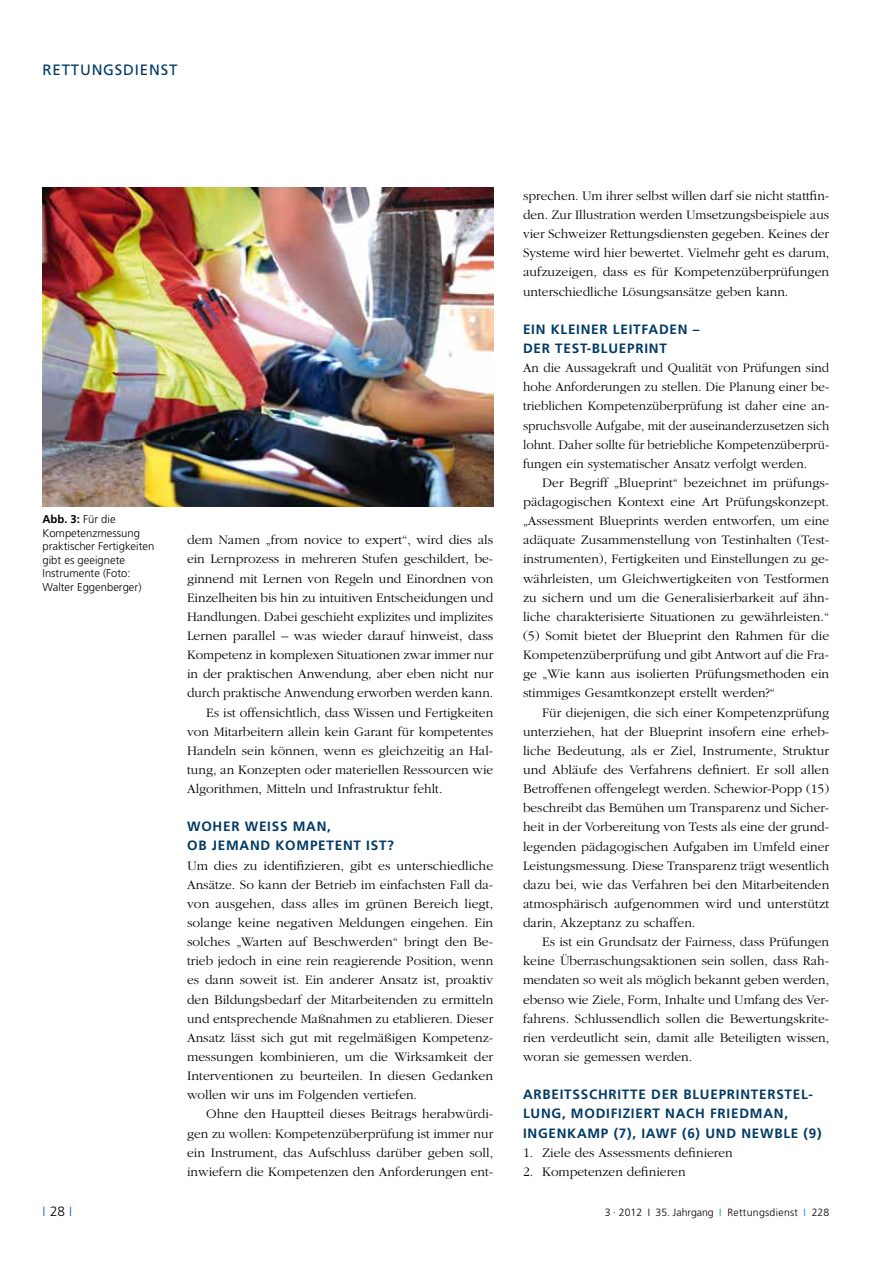
<style>
.page{position:relative;width:893px;height:1263px;background:#fff}
.page>*{position:absolute;margin:0;border:0;box-sizing:border-box;transform-origin:0 0}
.t1{font:15px "Frutiger";letter-spacing:.055em;color:#003a65}
.t2{font:300 13.5px/19.2px "Garamond";color:#000;text-align:justify}
.t3{font:700 13.5px/19.2px "Frutiger";letter-spacing:.055em;color:#003a65}
.t4{font:300 13.5px "Frutiger";color:#0076bd}
.t5{font:300 11.25px/13.5px "Frutiger";color:#000}
.t6{font:300 10.5px "Frutiger";letter-spacing:.015em;color:#000}
.s1{font-weight:700}
.s2{color:#000}
.s3{color:#0076bd}
</style>
<div class="page">
<img style="left:43px;top:187px;width:450px;height:319px">
<p class="t1" style="left:43px;top:61px;width:136px">RETTUNGSDIENST</p>
<p class="t5" style="left:43px;top:513px;width:113px"><span class="s1">ABB. 3:</span> Für die<br>Kompetenzmessung praktischer Fertigkeiten gibt es geeignete<br>Instrumente (Foto:<br>Walter Eggenberger)</p>
<p class="t4" style="left:43px;top:1204px;width:31px">I <span class="s2">28</span> I</p>
<p class="t2" style="left:187px;top:531px;width:308px">dem Namen „from novice to expert“, wird dies als</p>
<p class="t2" style="left:187px;top:550px;width:308px">ein Lernprozess in mehreren Stufen geschildert, be-</p>
<p class="t2" style="left:187px;top:569px;width:308px">ginnend mit Lernen von Regeln und Einordnen von</p>
<p class="t2" style="left:187px;top:588px;width:308px">Einzelheiten bis hin zu intuitiven Entscheidungen und</p>
<p class="t2" style="left:187px;top:607px;width:308px">Handlungen. Dabei geschieht explizites und implizites</p>
<p class="t2" style="left:187px;top:626px;width:308px">Lernen parallel – was wieder darauf hinweist, dass</p>
<p class="t2" style="left:187px;top:645px;width:308px">Kompetenz in komplexen Situationen zwar immer nur</p>
<p class="t2" style="left:187px;top:664px;width:308px">in der praktischen Anwendung, aber eben nicht nur</p>
<p class="t2" style="left:187px;top:684px;width:308px">durch praktische Anwendung erworben werden kann.</p>
<p class="t2" style="left:206px;top:703px;width:289px">Es ist offensichtlich, dass Wissen und Fertigkeiten</p>
<p class="t2" style="left:187px;top:722px;width:308px">von Mitarbeitern allein kein Garant für kompetentes</p>
<p class="t2" style="left:187px;top:741px;width:308px">Handeln sein können, wenn es gleichzeitig an Hal-</p>
<p class="t2" style="left:187px;top:760px;width:308px">tung, an Konzepten oder materiellen Ressourcen wie</p>
<p class="t2" style="left:187px;top:779px;width:257px">Algorithmen, Mitteln und Infrastruktur fehlt.</p>
<p class="t3" style="left:187px;top:817px;width:208px">WOH ER WEISS MAN,<br>OB JEMAND KOMPETENT IST?</p>
<p class="t2" style="left:187px;top:856px;width:308px">Um dies zu identifizieren, gibt es unterschiedliche Ansätze. So kann der Betrieb im einfachsten Fall da&shy;von ausgehen, dass alles im grünen Bereich liegt, solange keine negativen Meldungen eingehen. Ein solches „Warten auf Beschwerden“ bringt den Be&shy;trieb jedoch in eine rein reagierende Position, wenn es dann soweit ist. Ein anderer Ansatz ist, proaktiv den Bildungsbedarf der Mitarbeitenden zu ermitteln und entsprechende Maßnahmen zu etablieren. Dieser Ansatz lässt sich gut mit regelmäßigen Kompetenz&shy;messungen kombinieren, um die Wirksamkeit der Interventionen zu beurteilen. In diesen Gedanken wollen wir uns im Folgenden vertiefen.</p>
<p class="t2" style="left:187px;top:1105px;width:308px;text-indent:19px">Ohne den Hauptteil dieses Beitrags herabwürdi&shy;gen zu wollen: Kompetenzüberprüfung ist immer nur ein Instrument, das Aufschluss darüber geben soll, inwiefern die Kompetenzen den Anforderungen ent-</p>
<p class="t2" style="left:523px;top:186px;width:308px">sprechen. Um ihrer selbst willen darf sie nicht stattfin&shy;den. Zur Illustration werden Umsetzungsbeispiele aus vier Schweizer Rettungsdiensten gegeben. Keines der Systeme wird hier bewertet. Vielmehr geht es darum, aufzuzeigen, dass es für Kompetenzüberprüfungen unterschiedliche Lösungsansätze geben kann.</p>
<p class="t3" style="left:523px;top:319px;width:178px">EIN KLEINER LEITFADEN –<br>DER TEST-BLUEPRINT</p>
<p class="t2" style="left:523px;top:358px;width:308px">An die Aussagekraft und Qualität von Prüfungen sind hohe Anforderungen zu stellen. Die Planung einer be&shy;trieblichen Kompetenzüberprüfung ist daher eine an&shy;spruchsvolle Aufgabe, mit der auseinanderzusetzen sich lohnt. Daher sollte für betriebliche Kompetenzüberprü&shy;fungen ein systematischer Ansatz verfolgt werden.</p>
<p class="t2" style="left:523px;top:473px;width:308px;text-indent:19px">Der Begriff „Blueprint“ bezeichnet im prüfungs&shy;pädagogischen Kontext eine Art Prüfungskonzept. „Assessment Blueprints werden entworfen, um eine adäquate Zusammenstellung von Testinhalten (Test&shy;instrumenten), Fertigkeiten und Einstellungen zu ge&shy;währleisten, um Gleichwertigkeiten von Testformen zu sichern und um die Generalisierbarkeit auf ähn&shy;liche charakterisierte Situationen zu gewährleisten.“ (5) Somit bietet der Blueprint den Rahmen für die Kompetenzüberprüfung und gibt Antwort auf die Fra&shy;ge „Wie kann aus isolierten Prüfungsmethoden ein stimmiges Gesamtkonzept erstellt werden?“</p>
<p class="t2" style="left:523px;top:703px;width:308px;text-indent:19px">Für diejenigen, die sich einer Kompetenzprüfung unterziehen, hat der Blueprint insofern eine erheb&shy;liche Bedeutung, als er Ziel, Instrumente, Struktur und Abläufe des Verfahrens definiert. Er soll allen Betroffenen offengelegt werden. Schewior-Popp (15) beschreibt das Bemühen um Transparenz und Sicher&shy;heit in der Vorbereitung von Tests als eine der grund&shy;legenden pädagogischen Aufgaben im Umfeld einer Leistungsmessung. Diese Transparenz trägt wesentlich dazu bei, wie das Verfahren bei den Mitarbeitenden atmosphärisch aufgenommen wird und unterstützt darin, Akzeptanz zu schaffen.</p>
<p class="t2" style="left:523px;top:932px;width:308px;text-indent:19px">Es ist ein Grundsatz der Fairness, dass Prüfungen keine Überraschungsaktionen sein sollen, dass Rah&shy;mendaten so weit als möglich bekannt geben werden, ebenso wie Ziele, Form, Inhalte und Umfang des Ver&shy;fahrens. Schlussendlich sollen die Bewertungskrite&shy;rien verdeutlicht sein, damit alle Beteiligten wissen, woran sie gemessen werden.</p>
<p class="t3" style="left:523px;top:1085px;width:300px">ARBEITSSCHRITTE DER BLUEPRINTERSTEL-<br>LUNG, MODIFIZIERT NACH FRIEDMAN,<br>INGENKAMP (7), IAWF (6) UND NEWBLE (9)</p>
<p class="t2" style="left:523px;top:1143px;width:211px">1. Ziele des Assessments definieren</p>
<p class="t2" style="left:523px;top:1162px;width:164px">2. Kompetenzen definieren</p>
<p class="t6" style="left:605px;top:1207px;width:226px">3 · 2012 I 35. Jahrgang <span class="s3">I</span> Rettungsdienst <span class="s3">I</span> 228</p>
</div>
